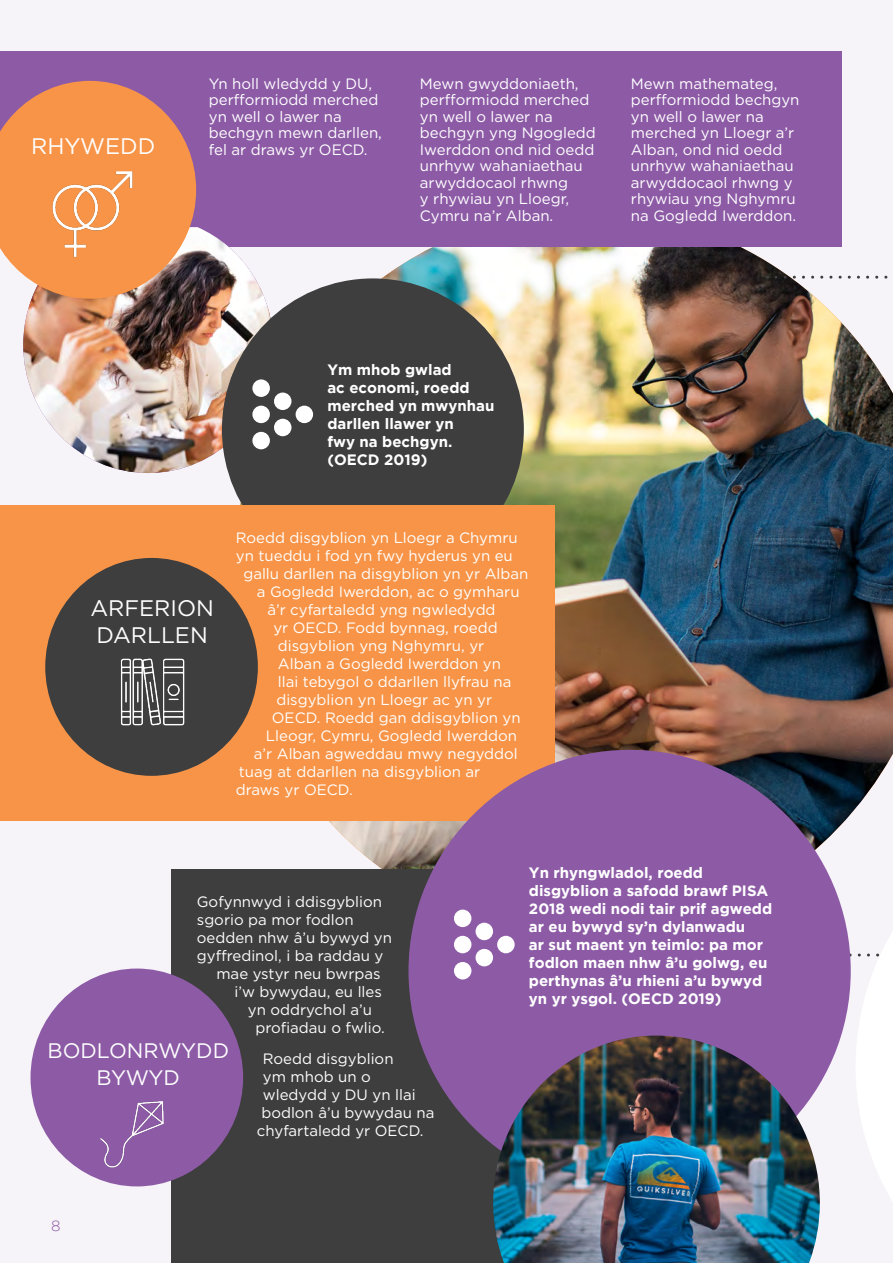
<style>
.page{position:relative;width:893px;height:1263px;background:#f7f4f9}
.page>*{position:absolute;margin:0;border:0;box-sizing:border-box;transform-origin:0 0}
.Heading{font:22.5px/27px "Gotham";color:#fff}
.Heading-2{font:21px/27px "Gotham";color:#fff;text-align:center}
.Body_text{font:15px/16.5px "Gotham";color:#fff}
.Body_text-2{font:700 15px/18px "Gotham";color:#fff}
.t1{font:300 15px "Gotham";color:#8d5ba6}
</style>
<div class="page">
<img style="left:234px;top:247px;width:659px;height:623px">
<svg style="left:776px;top:276px;width:117px;height:3px"></svg>
<div style="left:0;top:51px;width:842px;height:196px;background:#8d5ba6"></div>
<img style="left:23px;top:227px;width:250px;height:246px">
<div style="left:222px;top:278px;width:302px;height:302px;background:#3e3e3f;border-radius:50%"></div>
<div style="left:296px;top:406px;width:17px;height:17px;background:#fff;border-radius:50%"></div>
<div style="left:274px;top:392px;width:17px;height:18px;background:#fff;border-radius:50%"></div>
<div style="left:274px;top:419px;width:17px;height:17px;background:#fff;border-radius:50%"></div>
<div style="left:252px;top:379px;width:18px;height:18px;background:#fff;border-radius:50%"></div>
<div style="left:252px;top:406px;width:18px;height:17px;background:#fff;border-radius:50%"></div>
<div style="left:252px;top:432px;width:18px;height:17px;background:#fff;border-radius:50%"></div>
<div style="left:0;top:506px;width:529px;height:315px;background:#f79447"></div>
<div style="left:210px;top:506px;width:345px;height:315px;background:#f79447"></div>
<div style="left:45px;top:558px;width:213px;height:218px;background:#3e3e3f;border-radius:50%"></div>
<img style="left:121px;top:658px;width:64px;height:68px">
<svg style="left:0;top:81px;width:196px;height:218px"></svg>
<img style="left:31px;top:153px;width:123px;height:122px">
<svg style="left:767px;top:797px;width:126px;height:404px"></svg>
<div style="left:171px;top:870px;width:375px;height:393px;background:#3e3e3f"></div>
<div style="left:408px;top:750px;width:443px;height:442px;background:#8d5ba6;border-radius:50%"></div>
<div style="left:497px;top:936px;width:18px;height:17px;background:#fff;border-radius:50%"></div>
<div style="left:476px;top:923px;width:17px;height:17px;background:#fff;border-radius:50%"></div>
<div style="left:476px;top:949px;width:17px;height:17px;background:#fff;border-radius:50%"></div>
<div style="left:454px;top:909px;width:17px;height:18px;background:#fff;border-radius:50%"></div>
<div style="left:454px;top:936px;width:17px;height:17px;background:#fff;border-radius:50%"></div>
<div style="left:454px;top:962px;width:17px;height:17px;background:#fff;border-radius:50%"></div>
<div style="left:31px;top:968px;width:212px;height:218px;background:#8d5ba6;border-radius:50%"></div>
<img style="left:493px;top:1035px;width:327px;height:228px">
<img style="left:78px;top:1101px;width:108px;height:85px">
<p class="Heading" style="left:31px;top:132px;width:126px">RHYWEDD</p>
<p class="Body_text" style="left:209px;top:75px;width:175px">Yn holl wledydd y DU, perfformiodd merched yn well o lawer na bechgyn mewn darllen, fel ar draws yr OECD.</p>
<p class="Body_text" style="left:420px;top:75px;width:177px">Mewn gwyddoniaeth, perfformiodd merched yn well o lawer na bechgyn yng Ngogledd<br>Iwerddon ond nid oedd unrhyw wahaniaethau arwyddocaol rhwng<br>y rhywiau yn Lloegr,<br>Cymru na’r Alban.</p>
<p class="Body_text" style="left:631px;top:75px;width:170px">Mewn mathemateg, perfformiodd bechgyn yn well o lawer na merched yn Lloegr a’r<br>Alban, ond nid oedd unrhyw wahaniaethau arwyddocaol rhwng y rhywiau yng Nghymru na Gogledd Iwerddon.</p>
<p class="Body_text-2" style="left:327px;top:360px;width:168px">Ym mhob gwlad<br>ac economi, roedd merched yn mwynhau darllen llawer yn<br>fwy na bechgyn. (OECD 2019)</p>
<p class="Heading" style="left:90px;top:594px;width:125px">ARFERION<br>DARLLEN</p>
<p class="Body_text" style="left:236px;top:529px;width:283px">Roedd disgyblion yn Lloegr a Chymru</p>
<p class="Body_text" style="left:236px;top:547px;width:278px">yn tueddu i fod yn fwy hyderus yn eu</p>
<p class="Body_text" style="left:243px;top:565px;width:287px">gallu darllen na disgyblion yn yr Alban</p>
<p class="Body_text" style="left:257px;top:583px;width:264px">a Gogledd Iwerddon, ac o gymharu</p>
<p class="Body_text" style="left:267px;top:601px;width:230px">â’r cyfartaledd yng ngwledydd</p>
<p class="Body_text" style="left:273px;top:619px;width:226px">yr OECD. Fodd bynnag, roedd</p>
<p class="Body_text" style="left:278px;top:637px;width:208px">disgyblion yng Nghymru, yr</p>
<p class="Body_text" style="left:278px;top:655px;width:225px">Alban a Gogledd Iwerddon yn</p>
<p class="Body_text" style="left:278px;top:673px;width:235px">llai tebygol o ddarllen llyfrau na</p>
<p class="Body_text" style="left:276px;top:691px;width:217px">disgyblion yn Lloegr ac yn yr</p>
<p class="Body_text" style="left:272px;top:709px;width:250px">OECD. Roedd gan ddisgyblion yn</p>
<p class="Body_text" style="left:266px;top:727px;width:253px">Lleogr, Cymru, Gogledd Iwerddon</p>
<p class="Body_text" style="left:254px;top:745px;width:265px">a’r Alban agweddau mwy negyddol</p>
<p class="Body_text" style="left:239px;top:763px;width:243px">tuag at ddarllen na disgyblion ar</p>
<p class="Body_text" style="left:236px;top:781px;width:118px">draws yr OECD.</p>
<p class="Body_text" style="left:197px;top:893px;width:187px">Gofynnwyd i ddisgyblion</p>
<p class="Body_text" style="left:197px;top:911px;width:158px">sgorio pa mor fodlon</p>
<p class="Body_text" style="left:197px;top:929px;width:196px">oedden nhw â’u bywyd yn</p>
<p class="Body_text" style="left:197px;top:947px;width:188px">gyffredinol, i ba raddau y</p>
<p class="Body_text" style="left:216px;top:965px;width:166px">mae ystyr neu bwrpas</p>
<p class="Body_text" style="left:234px;top:983px;width:149px">i’w bywydau, eu lles</p>
<p class="Body_text" style="left:248px;top:1001px;width:126px">yn oddrychol a’u</p>
<p class="Body_text" style="left:255px;top:1019px;width:131px">profiadau o fwlio.</p>
<p class="Body_text" style="left:263px;top:1050px;width:132px">Roedd disgyblion</p>
<p class="Body_text" style="left:263px;top:1068px;width:109px">ym mhob un o</p>
<p class="Body_text" style="left:263px;top:1086px;width:154px">wledydd y DU yn llai</p>
<p class="Body_text" style="left:261px;top:1104px;width:174px">bodlon â’u bywydau na</p>
<p class="Body_text" style="left:257px;top:1122px;width:168px">chyfartaledd yr OECD.</p>
<p class="Heading-2" style="left:48px;top:1037px;width:183px">BODLONRWYDD<br>BYWYD</p>
<p class="t1" style="left:51px;top:1218px;width:11px">8</p>
<p class="Body_text-2" style="left:529px;top:863px;width:245px">Yn rhyngwladol, roedd disgyblion a safodd brawf PISA<br>2018 wedi nodi tair prif agwedd ar eu bywyd sy’n dylanwadu<br>ar sut maent yn teimlo: pa mor fodlon maen nhw â’u golwg, eu perthynas â’u rhieni a’u bywyd yn yr ysgol. (OECD 2019)</p>
</div>
